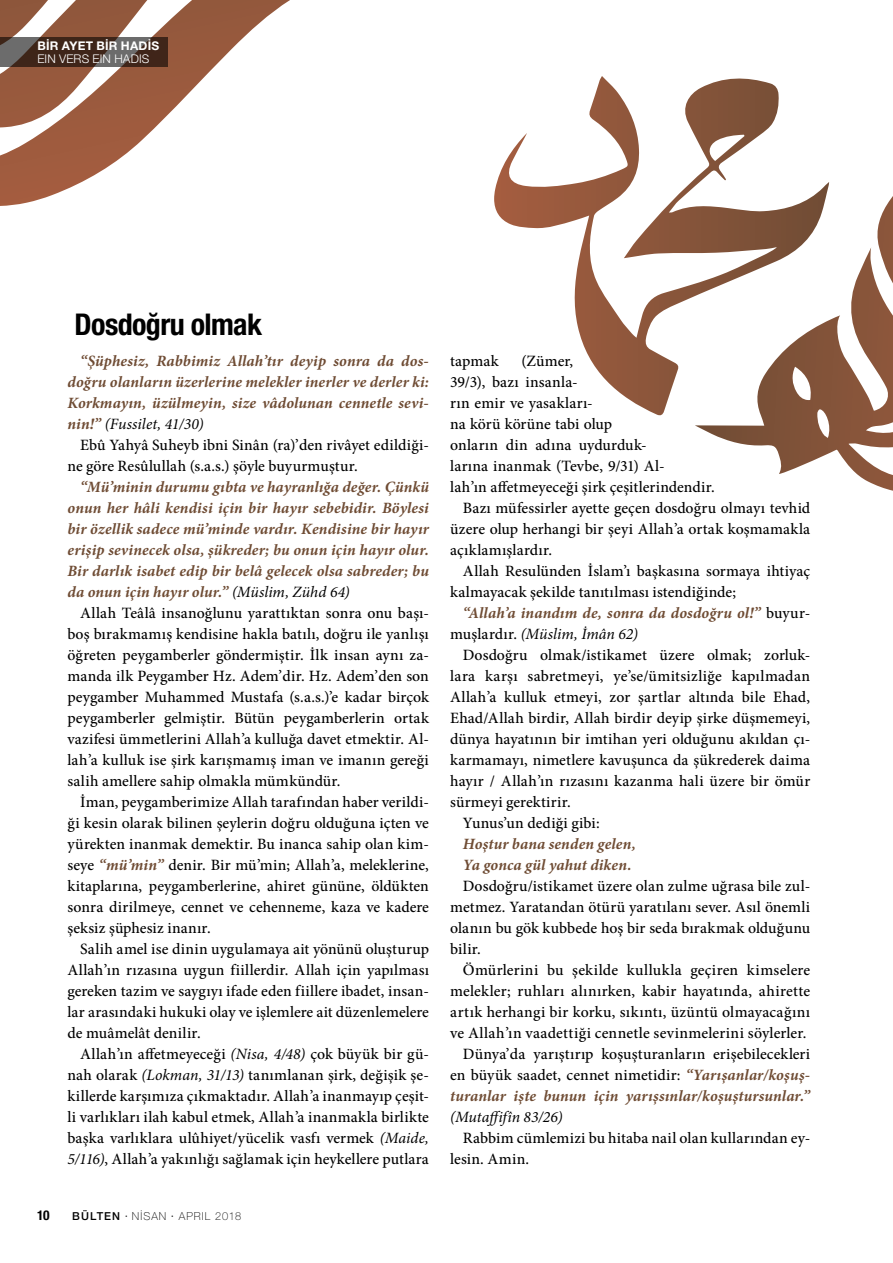
<style>
.page{position:relative;width:893px;height:1263px;background:#fff}
.page>*{position:absolute;margin:0;border:0;box-sizing:border-box;transform-origin:0 0}
.t1{font:700 condensed 30px "Helvetica Neue LT Pro";letter-spacing:-.02em;color:#000}
.t2{font:500 15.75px/21px "Minion Pro";letter-spacing:.01em;color:#000;text-align:justify}
.t3{font:italic 700 15.75px/21px "Minion Pro";letter-spacing:.01em;color:#6f4c34;text-align:justify}
.t4{font:italic 15.75px "Minion Pro";color:#000}
.t5{font:700 condensed 13.5px "Helvetica Neue LT Pro";color:#000}
.t6{font:700 12px "Helvetica Neue LT Pro";letter-spacing:.02em;color:#fff}
.t7{font:300 12px "Helvetica Neue LT Pro";letter-spacing:.01em;color:#fff}
.t8{font:100 10.95px "Helvetica Neue LT Pro";letter-spacing:.095em;color:#000}
.s1{font-weight:400;color:#000}
.s2{font-weight:700;font-style:italic;color:#6f4c34}
.s3{font-weight:400;font-style:italic}
.s4{font-weight:500}
.s5{font-family:"Minion Pro";font-weight:500}
.s6{font-weight:500;font-style:normal;color:#000}
.s7{font-weight:500;font-style:normal}
</style>
<div class="page">
<svg style="left:0;top:0;width:290px;height:206px"></svg>
<svg style="left:695px;top:196px;width:198px;height:295px"></svg>
<svg style="left:494px;top:76px;width:335px;height:340px"></svg>
<svg style="left:0;top:37px;width:167px;height:30px;fill:#3f2519"></svg>
<p class="t6" style="left:37px;top:39px;width:123px">BİR AYET BİR HADİS</p>
<p class="t7" style="left:37px;top:51px;width:114px">EIN VERS EIN HADIS</p>
<h1 class="t1" style="left:75px;top:306px;width:189px">Dosdoğru olmak</h1>
<p class="t3" style="left:67px;top:350px;width:363px;text-indent:13px">“Şüphesiz, Rabbimiz Allah’tır deyip sonra da dos&shy;doğru olanların üzerlerine melekler inerler ve derler ki:<br>Korkmayın, üzülmeyin, size vâdolunan cennetle sevi&shy;nin!” <span class="s1">(Fussilet, 41/30)</span></p>
<p class="t2" style="left:67px;top:435px;width:363px;text-indent:13px">Ebû Yahyâ Suheyb ibni Sinân (ra)’den rivâyet edildiği&shy;ne göre Resûlullah (s.a.s.) şöyle buyurmuştur.</p>
<p class="t3" style="left:67px;top:476px;width:363px;text-indent:13px">“Mü’minin durumu gıbta ve hayranlığa değer. Çünkü onun her hâli kendisi için bir hayır sebebidir. Böylesi bir özellik sadece mü’minde vardır. Kendisine bir hayır erişip sevinecek olsa, şükreder; bu onun için hayır olur.<br>Bir darlık isabet edip bir belâ gelecek olsa sabreder; bu da onun için hayır olur.” <span class="s1">(Müslim, Zühd 64)</span></p>
<p class="t2" style="left:67px;top:603px;width:363px;text-indent:13px">Allah Teâlâ insanoğlunu yarattıktan sonra onu başı&shy;boş bırakmamış kendisine hakla batılı, doğru ile yanlışı öğreten peygamberler göndermiştir. İlk insan aynı za&shy;manda ilk Peygamber Hz. Adem’dir. Hz. Adem’den son peygamber Muhammed Mustafa (s.a.s.)’e kadar birçok peygamberler gelmiştir. Bütün peygamberlerin ortak vazifesi ümmetlerini Allah’a kulluğa davet etmektir. Al&shy;lah’a kulluk ise şirk karışmamış iman ve imanın gereği salih amellere sahip olmakla mümkündür.</p>
<p class="t2" style="left:67px;top:792px;width:363px;text-indent:13px">İman, peygamberimize Allah tarafından haber verildi&shy;ği kesin olarak bilinen şeylerin doğru olduğuna içten ve yürekten inanmak demektir. Bu inanca sahip olan kim&shy;seye <span class="s2">“mü’min”</span> denir. Bir mü’min; Allah’a, meleklerine, kitaplarına, peygamberlerine, ahiret gününe, öldükten sonra dirilmeye, cennet ve cehenneme, kaza ve kadere şeksiz şüphesiz inanır.</p>
<p class="t2" style="left:67px;top:939px;width:363px;text-indent:13px">Salih amel ise dinin uygulamaya ait yönünü oluşturup Allah’ın rızasına uygun fiillerdir. Allah için yapılması gereken tazim ve saygıyı ifade eden fiillere ibadet, insan&shy;lar arasındaki hukuki olay ve işlemlere ait düzenlemelere de muâmelât denilir.</p>
<p class="t2" style="left:68px;top:1044px;width:363px;text-indent:13px">Allah’ın affetmeyeceği <span class="s3">(Nisa, 4/48)</span> çok büyük bir gü&shy;nah olarak <span class="s3">(Lokman, 31/13)</span> tanımlanan şirk, değişik şe&shy;killerde karşımıza çıkmaktadır. Allah’a inanmayıp çeşit&shy;li varlıkları ilah kabul etmek, Allah’a inanmakla birlikte başka varlıklara ulûhiyet/yücelik vasfı vermek <span class="s3">(Maide, 5/116)</span>, Allah’a yakınlığı sağlamak için heykellere putlara</p>
<p class="t5" style="left:37px;top:1207px;width:14px">10</p>
<p class="t8" style="left:72px;top:1210px;width:171px"><span class="s4">BÜLTEN</span> <span class="s5">·</span> NİSAN <span class="s5">·</span> APRIL 2018</p>
<p class="t2" style="left:450px;top:351px;width:50px">tapmak</p>
<p class="t2" style="left:521px;top:351px;width:53px">(Zümer,</p>
<p class="t2" style="left:450px;top:372px;width:129px">39/3), bazı insanla-</p>
<p class="t2" style="left:450px;top:393px;width:144px">rın emir ve yasakları-</p>
<p class="t2" style="left:450px;top:414px;width:163px">na körü körüne tabi olup</p>
<p class="t2" style="left:450px;top:435px;width:198px">onların din adına uydurduk-</p>
<p class="t2" style="left:450px;top:456px;width:216px">larına inanmak (Tevbe, 9/31) Al-</p>
<p class="t2" style="left:450px;top:477px;width:266px">lah’ın affetmeyeceği şirk çeşitlerindendir.</p>
<p class="t2" style="left:463px;top:498px;width:349px">Bazı müfessirler ayette geçen dosdoğru olmayı tevhid</p>
<p class="t2" style="left:450px;top:519px;width:362px">üzere olup herhangi bir şeyi Allah’a ortak koşmamakla</p>
<p class="t2" style="left:450px;top:540px;width:103px">açıklamışlardır.</p>
<p class="t2" style="left:463px;top:561px;width:349px">Allah Resulünden İslam’ı başkasına sormaya ihtiyaç</p>
<p class="t2" style="left:450px;top:582px;width:287px">kalmayacak şekilde tanıtılması istendiğinde;</p>
<p class="t3" style="left:463px;top:602px;width:349px">“Allah’a inandım de, sonra da dosdoğru ol!” <span class="s6">buyur-</span></p>
<p class="t4" style="left:450px;top:623px;width:189px"><span class="s7">muşlardır.</span> (Müslim, İmân 62)</p>
<p class="t2" style="left:463px;top:645px;width:349px">Dosdoğru olmak/istikamet üzere olmak; zorluk-</p>
<p class="t2" style="left:450px;top:665px;width:361px">lara karşı sabretmeyi, ye’se/ümitsizliğe kapılmadan</p>
<p class="t2" style="left:450px;top:686px;width:361px">Allah’a kulluk etmeyi, zor şartlar altında bile Ehad,</p>
<p class="t2" style="left:450px;top:707px;width:362px">Ehad/Allah birdir, Allah birdir deyip şirke düşmemeyi,</p>
<p class="t2" style="left:450px;top:728px;width:361px">dünya hayatının bir imtihan yeri olduğunu akıldan çı-</p>
<p class="t2" style="left:450px;top:749px;width:362px">karmamayı, nimetlere kavuşunca da şükrederek daima</p>
<p class="t2" style="left:450px;top:770px;width:362px">hayır / Allah’ın rızasını kazanma hali üzere bir ömür</p>
<p class="t2" style="left:450px;top:791px;width:122px">sürmeyi gerektirir.</p>
<p class="t2" style="left:463px;top:812px;width:138px">Yunus’un dediği gibi:</p>
<p class="t3" style="left:463px;top:833px;width:174px">Hoştur bana senden gelen,<br>Ya gonca gül yahut diken.</p>
<p class="t2" style="left:450px;top:875px;width:362px;text-indent:13px">Dosdoğru/istikamet üzere olan zulme uğrasa bile zul&shy;metmez. Yaratandan ötürü yaratılanı sever. Asıl önemli olanın bu gök kubbede hoş bir seda bırakmak olduğunu bilir.</p>
<p class="t2" style="left:450px;top:959px;width:362px;text-align:right">Ömürlerini bu şekilde kullukla geçiren kimselere melekler; ruhları alınırken, kabir hayatında, ahirette artık herhangi bir korku, sıkıntı, üzüntü olmayacağını ve Allah’ın vaadettiği cennetle sevinmelerini söylerler.<br>Dünya’da yarıştırıp koşuşturanların erişebilecekleri en büyük saadet, cennet nimetidir: <span class="s2">“Yarışanlar/koşuş&shy;turanlar işte bunun için yarışsınlar/koşuştursunlar.”</span></p>
<p class="t4" style="left:450px;top:1106px;width:114px">(Mutaffifîn 83/26)</p>
<p class="t2" style="left:450px;top:1127px;width:361px;text-indent:13px">Rabbim cümlemizi bu hitaba nail olan kullarından ey&shy;lesin. Amin.</p>
</div>
